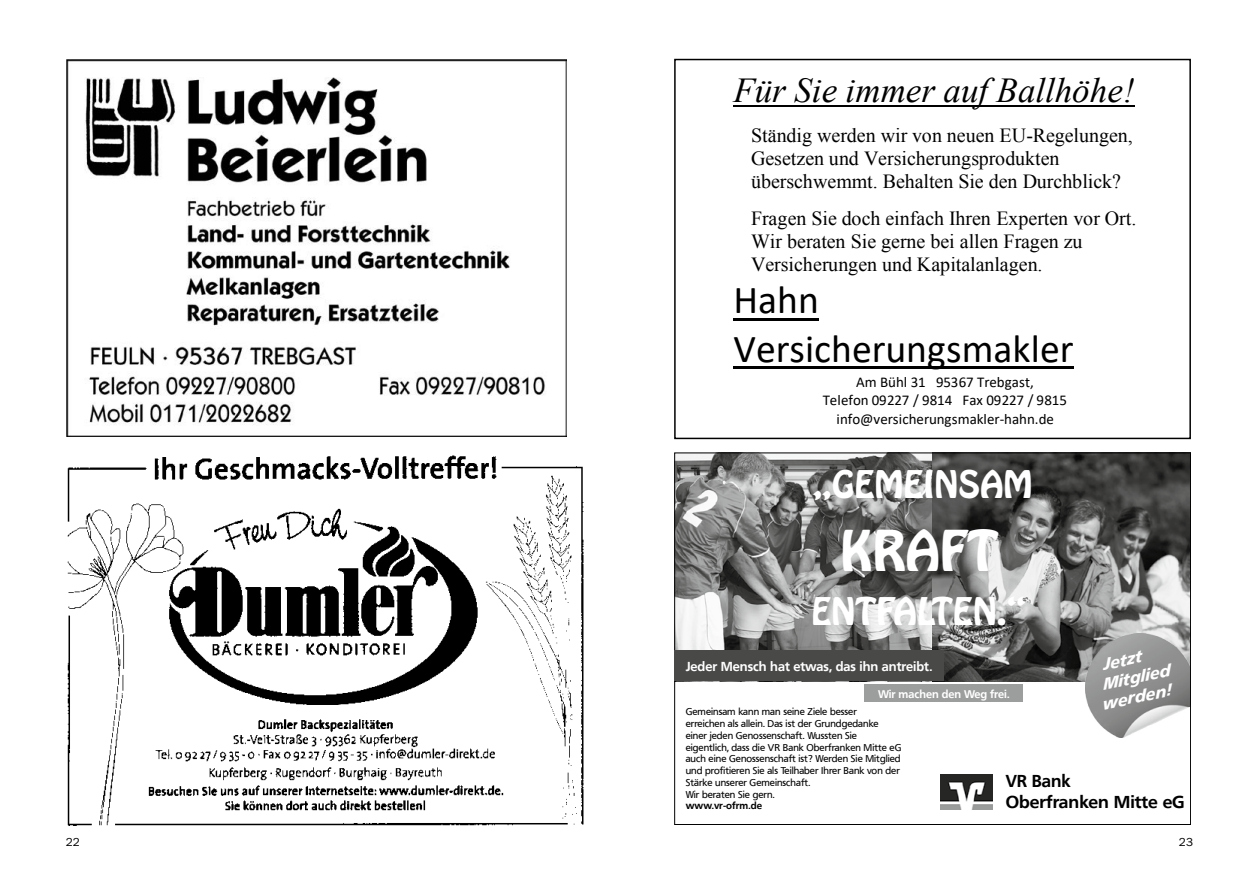
<style>
.page{position:relative;width:1259px;height:893px;background:#fff}
.page>*{position:absolute;margin:0;border:0;box-sizing:border-box;transform-origin:0 0}
.t1{font:49.65px "Hobo Std";color:#fff}
.t2{font:39.75px/48.8px "Calibri";color:#000}
.t3{font:italic 34.95px "Times New Roman";letter-spacing:.005em;color:#000}
.t4{font:33.6px "Hobo Std";color:#fff}
.t5{font:19.95px/22.8px "Times New Roman";letter-spacing:-.005em;color:#000}
.t6{font:700 17.1px/21.3px "Frutiger VR";color:#000}
.t7{font:italic 700 16.05px/19.4px "Frutiger VR";color:#fff}
.t8{font:15px/18.3px "Calibri";letter-spacing:-.005em;color:#000;text-align:center}
.t9{font:700 12.9px "Frutiger VR";color:#fff}
.t10{font:12px "Franklin Gothic URW Boo";color:#000}
.t11{font:700 11.1px "Frutiger VR";color:#fff}
.t12{font:9.9px/11.9px "Frutiger VR";color:#000}
.t13{font:700 9.9px "Frutiger VR";color:#000}
</style>
<div class="page">
<img style="left:67px;top:455px;width:517px;height:371px">
<img style="left:67px;top:60px;width:500px;height:376px">
<hr style="left:733px;top:106px;width:401px;height:1px;background:#000">
<hr style="left:733px;top:318px;width:86px;height:2px;background:#000">
<hr style="left:733px;top:366px;width:341px;height:3px;background:#000">
<div style="left:674px;top:59px;width:517px;height:380px;border:2px solid #000"></div>
<img style="left:940px;top:774px;width:52px;height:35px">
<img style="left:676px;top:454px;width:513px;height:227px">
<img style="left:1085px;top:634px;width:104px;height:103px">
<div style="left:674px;top:650px;width:270px;height:31px;background:#494948"></div>
<div style="left:865px;top:685px;width:158px;height:17px;background:#9c9d9d"></div>
<h3 class="t3" style="left:733px;top:66px;width:403px">Für Sie immer auf Ballhöhe!</h3>
<h3 class="t5" style="left:751px;top:124px;width:383px">Ständig werden wir von neuen EU-Regelungen,<br>Gesetzen und Versicherungsprodukten überschwemmt. Behalten Sie den Durchblick?</h3>
<h3 class="t5" style="left:751px;top:207px;width:387px">Fragen Sie doch einfach Ihren Experten vor Ort.<br>Wir beraten Sie gerne bei allen Fragen zu<br>Versicherungen und Kapitalanlagen.</h3>
<h2 class="t2" style="left:733px;top:275px;width:342px">Hahn<br>Versicherungsmakler</h2>
<h3 class="t8" style="left:823px;top:373px;width:246px">Am Bühl 31 95367 Trebgast,<br>Telefon 09227 / 9814 Fax 09227 / 9815 info@versicherungsmakler-hahn.de</h3>
<h3 class="t4" style="left:811px;top:461px;width:223px">„GEMEINSAM</h3>
<h1 class="t1" style="left:840px;top:517px;width:160px">KRAFT</h1>
<h3 class="t4" style="left:811px;top:588px;width:217px">ENTFALTEN.“</h3>
<h3 class="t7" style="left:1092px;top:657px;width:74px;text-indent:8px;rotate:-12deg">Jetzt<br>Mitglied werden!</h3>
<h3 class="t9" style="left:685px;top:658px;width:248px">Jeder Mensch hat etwas, das ihn antreibt.</h3>
<p class="t11" style="left:878px;top:687px;width:133px">Wir machen den Weg frei.</p>
<p class="t12" style="left:686px;top:706px;width:217px">Gemeinsam kann man seine Ziele besser<br>erreichen als allein. Das ist der Grundgedanke einer jeden Genossenschaft. Wussten Sie eigentlich, dass die VR Bank Oberfranken Mitte eG auch eine Genossenschaft ist? Werden Sie Mitglied und profitieren Sie als Teilhaber Ihrer Bank von der Stärke unserer Gemeinschaft.<br>Wir beraten Sie gern.</p>
<p class="t13" style="left:686px;top:800px;width:78px">www.vr-ofrm.de</p>
<h3 class="t6" style="left:1005px;top:771px;width:181px">VR Bank<br>Oberfranken Mitte eG</h3>
<p class="t10" style="left:66px;top:834px;width:16px">22</p>
<p class="t10" style="left:1179px;top:834px;width:16px">23</p>
</div>
